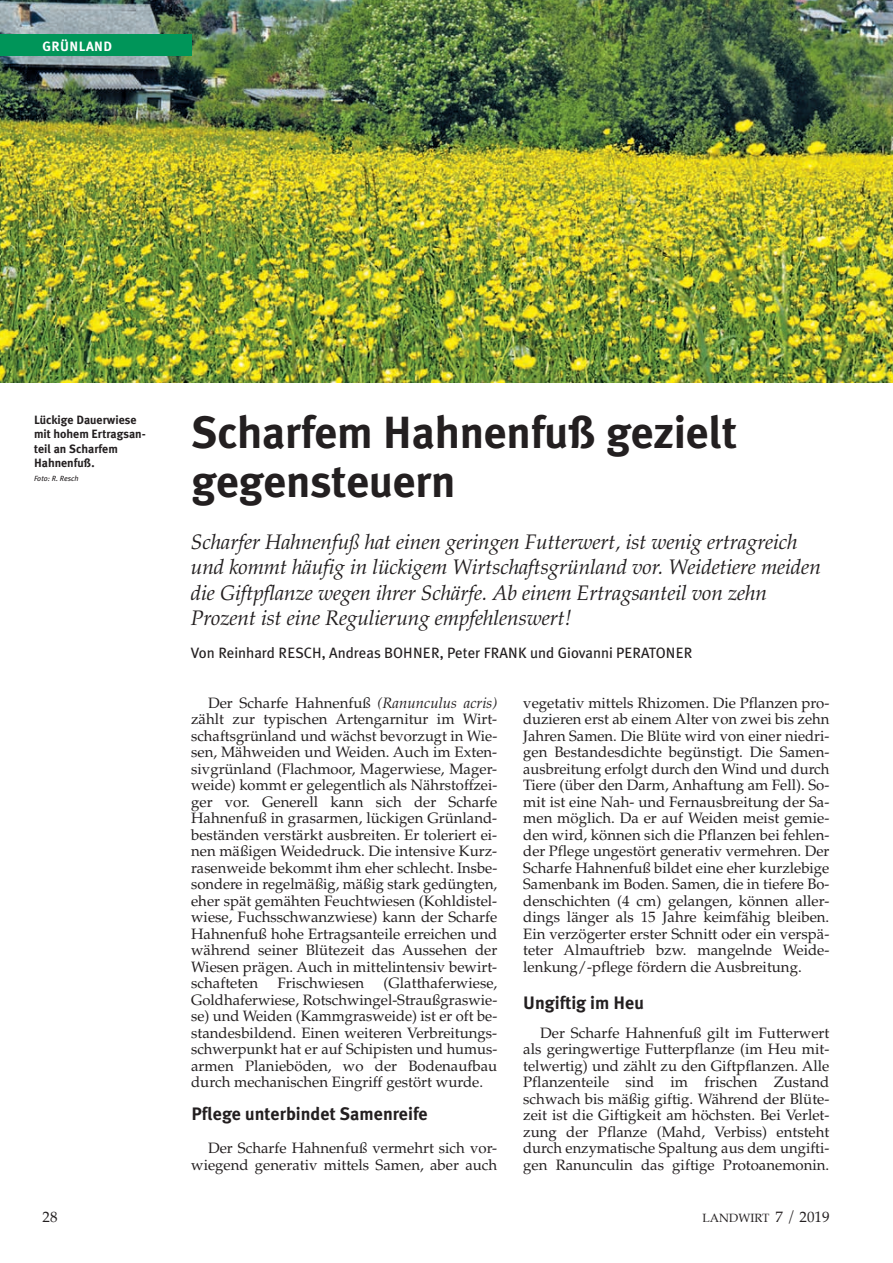
<style>
.page{position:relative;width:893px;height:1263px;background:#fff}
.page>*{position:absolute;margin:0;border:0;box-sizing:border-box;transform-origin:0 0}
.t1{font:700 45px/49.5px "Meta Plus";letter-spacing:-.005em;color:#231f20}
.t2{font:italic 21px/25.5px "Palatino LT Std";letter-spacing:-.005em;color:#231f20}
.t3{font:700 18px "Meta Plus";color:#231f20}
.t4{font:15px/16.5px "Palatino LT Std";color:#231f20;text-align:justify}
.t5{font:15px "Meta Plus";color:#231f20}
.t6{font:15px "Palatino";color:#231f20}
.t7{font:700 13.5px "Meta Plus";letter-spacing:.03em;color:#fff}
.t8{font:700 12px/14.2px "Meta Plus";color:#231f20}
.t9{font:12px "Palatino";color:#231f20}
.t10{font:italic 7.5px "Meta Plus";color:#231f20}
.s1{font-style:italic}
.s2{font-size:15px}
</style>
<div class="page">
<img style="left:0;top:0;width:893px;height:383px">
<div style="left:0;top:35px;width:191px;height:21px;background:#009559"></div>
<p class="t7" style="left:43px;top:38px;width:71px">GRÜNLAND</p>
<p class="t8" style="left:34px;top:413px;width:113px">Lückige Dauerwiese mit hohem Ertragsan&shy;teil an Scharfem<br>Hahnenfuß.</p>
<p class="t10" style="left:34px;top:474px;width:46px">Foto: R. Resch</p>
<h1 class="t1" style="left:191px;top:407px;width:547px">Scharfem Hahnenfuß gezielt gegensteuern</h1>
<p class="t2" style="left:191px;top:529px;width:632px">Scharfer Hahnenfuß hat einen geringen Futterwert, ist wenig ertragreich und kommt häufig in lückigem Wirtschaftsgrünland vor. Weidetiere meiden die Giftpflanze wegen ihrer Schärfe. Ab einem Ertragsanteil von zehn Prozent ist eine Regulierung empfehlenswert!</p>
<p class="t5" style="left:191px;top:644px;width:503px">Von Reinhard RESCH, Andreas BOHNER, Peter FRANK und Giovanni PERATONER</p>
<p class="t4" style="left:191px;top:695px;width:308px;text-indent:17px">Der Scharfe Hahnenfuß <span class="s1">(Ranunculus acris) </span>zählt zur typischen Artengarnitur im Wirt&shy;schaftsgrünland und wächst bevorzugt in Wie&shy;sen, Mähweiden und Weiden. Auch im Exten&shy;sivgrünland (Flachmoor, Magerwiese, Mager&shy;weide) kommt er gelegentlich als Nährstoffzei&shy;ger vor. Generell kann sich der Scharfe Hahnenfuß in grasarmen, lückigen Grünland&shy;beständen verstärkt ausbreiten. Er toleriert ei&shy;nen mäßigen Weidedruck. Die intensive Kurz&shy;rasenweide bekommt ihm eher schlecht. Insbe&shy;sondere in regelmäßig, mäßig stark gedüngten, eher spät gemähten Feuchtwiesen (Kohldistel&shy;wiese, Fuchsschwanzwiese) kann der Scharfe Hahnenfuß hohe Ertragsanteile erreichen und während seiner Blütezeit das Aussehen der Wiesen prägen. Auch in mittelintensiv bewirt&shy;schafteten</p>
<p class="t4" style="left:523px;top:695px;width:308px">vegetativ mittels Rhizomen. Die Pflanzen pro&shy;duzieren erst ab einem Alter von zwei bis zehn Jahren Samen. Die Blüte wird von einer niedri&shy;gen Bestandesdichte begünstigt. Die Samen&shy;ausbreitung erfolgt durch den Wind und durch Tiere (über den Darm, Anhaftung am Fell). So&shy;mit ist eine Nah- und Fernausbreitung der Sa&shy;men möglich. Da er auf Weiden meist gemie&shy;den wird, können sich die Pflanzen bei fehlen&shy;der Pflege ungestört generativ vermehren. Der Scharfe Hahnenfuß bildet eine eher kurzlebige Samenbank im Boden. Samen, die in tiefere Bo&shy;denschichten (4 cm) gelangen, können aller&shy;dings länger als 15 Jahre keimfähig bleiben.<br>Ein verzögerter erster Schnitt oder ein verspä&shy;teter Almauftrieb bzw. mangelnde Weide&shy;lenkung/-pflege fördern die Ausbreitung.</p>
<p class="t3" style="left:523px;top:993px;width:122px">Ungiftig im Heu</p>
<p class="t4" style="left:523px;top:1025px;width:308px;text-indent:17px">Der Scharfe Hahnenfuß gilt im Futterwert als geringwertige Futterpflanze (im Heu mit&shy;telwertig) und zählt zu den Giftpflanzen. Alle Pflanzenteile sind im frischen Zustand schwach bis mäßig giftig. Während der Blüte&shy;zeit ist die Giftigkeit am höchsten. Bei Verlet&shy;zung der Pflanze (Mahd, Verbiss) entsteht durch enzymatische Spaltung aus dem ungifti&shy;gen Ranunculin das giftige Protoanemonin.</p>
<p class="t4" style="left:191px;top:975px;width:308px;text-indent:192px">(Glatthaferwiese, Goldhaferwiese, Rotschwingel-Straußgraswie&shy;se) und Weiden (Kammgrasweide) ist er oft be&shy;standesbildend. Einen weiteren Verbreitungs&shy;schwerpunkt hat er auf Schipisten und humus&shy;armen Planieböden, wo der Bodenaufbau durch mechanischen Eingriff gestört wurde.</p>
<p class="t3" style="left:191px;top:1104px;width:238px">Pflege unterbindet Samenreife</p>
<p class="t4" style="left:191px;top:1140px;width:308px;text-align:right">Der Scharfe Hahnenfuß vermehrt sich vor&shy;wiegend generativ mittels Samen, aber auch</p>
<p class="t4" style="left:278px;top:975px;width:88px">Frischwiesen</p>
<p class="t6" style="left:43px;top:1204px;width:16px">28</p>
<p class="t9" style="left:703px;top:1208px;width:128px">LANDWIRT <span class="s2">7 / 2019</span></p>
</div>
